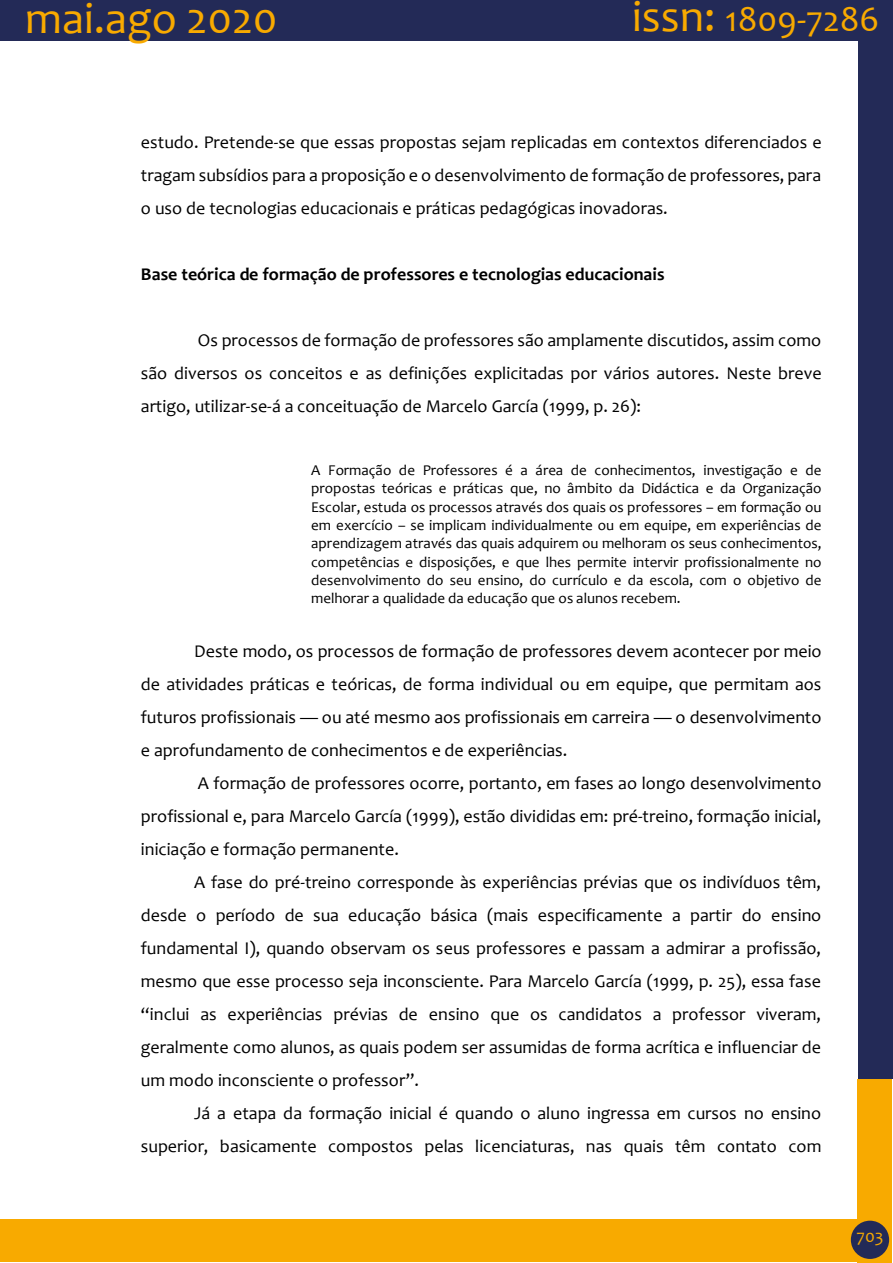
<style>
.page{position:relative;width:893px;height:1263px;background:#fff}
.page>*{position:absolute;margin:0;border:0;box-sizing:border-box;transform-origin:0 0}
.t1{font:45px "Candara";color:#f8aa00}
.t2{font:36px "Candara";color:#f8aa00}
.t3{font:18px/33px "Candara";color:#000;text-align:justify}
.t4{font:700 18px "Candara";color:#000}
.t5{font:18px "Candara";color:#f8aa00}
.t6{font:15px/18.3px "Candara";letter-spacing:.005em;color:#000;text-align:justify}
.s1{font-size:45px}
</style>
<div class="page">
<div style="left:858px;top:0;width:34px;height:1079px;background:#232a57"></div>
<div style="left:0;top:0;width:890px;height:41px;background:#232a57"></div>
<div style="left:857px;top:1079px;width:34px;height:184px;background:#f8aa00"></div>
<div style="left:0;top:1219px;width:860px;height:43px;background:#f8aa00"></div>
<div style="left:851px;top:1221px;width:38px;height:38px;background:#232a57;border-radius:50%"></div>
<h1 class="t1" style="left:25px;top:-9px;width:254px">mai.ago 2020</h1>
<h2 class="t2" style="left:632px;top:-3px;width:249px"><span class="s1">issn:</span> 1809-7286</h2>
<p class="t3" style="left:141px;top:126px;width:682px">estudo. Pretende-se que essas propostas sejam replicadas em contextos diferenciados e tragam subsídios para a proposição e o desenvolvimento de formação de professores, para o uso de tecnologias educacionais e práticas pedagógicas inovadoras.</p>
<p class="t4" style="left:141px;top:263px;width:525px">Base teórica de formação de professores e tecnologias educacionais</p>
<p class="t3" style="left:141px;top:323px;width:682px;text-indent:57px">Os processos de formação de professores são amplamente discutidos, assim como são diversos os conceitos e as definições explicitadas por vários autores. Neste breve artigo, utilizar-se-á a conceituação de Marcelo García (1999, p. 26):</p>
<p class="t6" style="left:311px;top:461px;width:512px">A Formação de Professores é a área de conhecimentos, investigação e de propostas teóricas e práticas que, no âmbito da Didáctica e da Organização Escolar, estuda os processos através dos quais os professores – em formação ou em exercício – se implicam individualmente ou em equipe, em experiências de aprendizagem através das quais adquirem ou melhoram os seus conhecimentos, competências e disposições, e que lhes permite intervir profissionalmente no desenvolvimento do seu ensino, do currículo e da escola, com o objetivo de melhorar a qualidade da educação que os alunos recebem.</p>
<p class="t3" style="left:141px;top:635px;width:682px;text-indent:53px">Deste modo, os processos de formação de professores devem acontecer por meio de atividades práticas e teóricas, de forma individual ou em equipe, que permitam aos futuros profissionais — ou até mesmo aos profissionais em carreira — o desenvolvimento e aprofundamento de conhecimentos e de experiências.</p>
<p class="t3" style="left:141px;top:766px;width:682px;text-indent:57px">A formação de professores ocorre, portanto, em fases ao longo desenvolvimento profissional e, para Marcelo García (1999), estão divididas em: pré-treino, formação inicial, iniciação e formação permanente.</p>
<p class="t3" style="left:141px;top:865px;width:682px;text-indent:53px">A fase do pré-treino corresponde às experiências prévias que os indivíduos têm, desde o período de sua educação básica (mais especificamente a partir do ensino fundamental I), quando observam os seus professores e passam a admirar a profissão, mesmo que esse processo seja inconsciente. Para Marcelo García (1999, p. 25), essa fase “inclui as experiências prévias de ensino que os candidatos a professor viveram, geralmente como alunos, as quais podem ser assumidas de forma acrítica e influenciar de um modo inconsciente o professor”.</p>
<p class="t3" style="left:141px;top:1096px;width:682px;text-align:right">Já a etapa da formação inicial é quando o aluno ingressa em cursos no ensino superior, basicamente compostos pelas licenciaturas, nas quais têm contato com</p>
<p class="t5" style="left:856px;top:1224px;width:29px">703</p>
</div>
